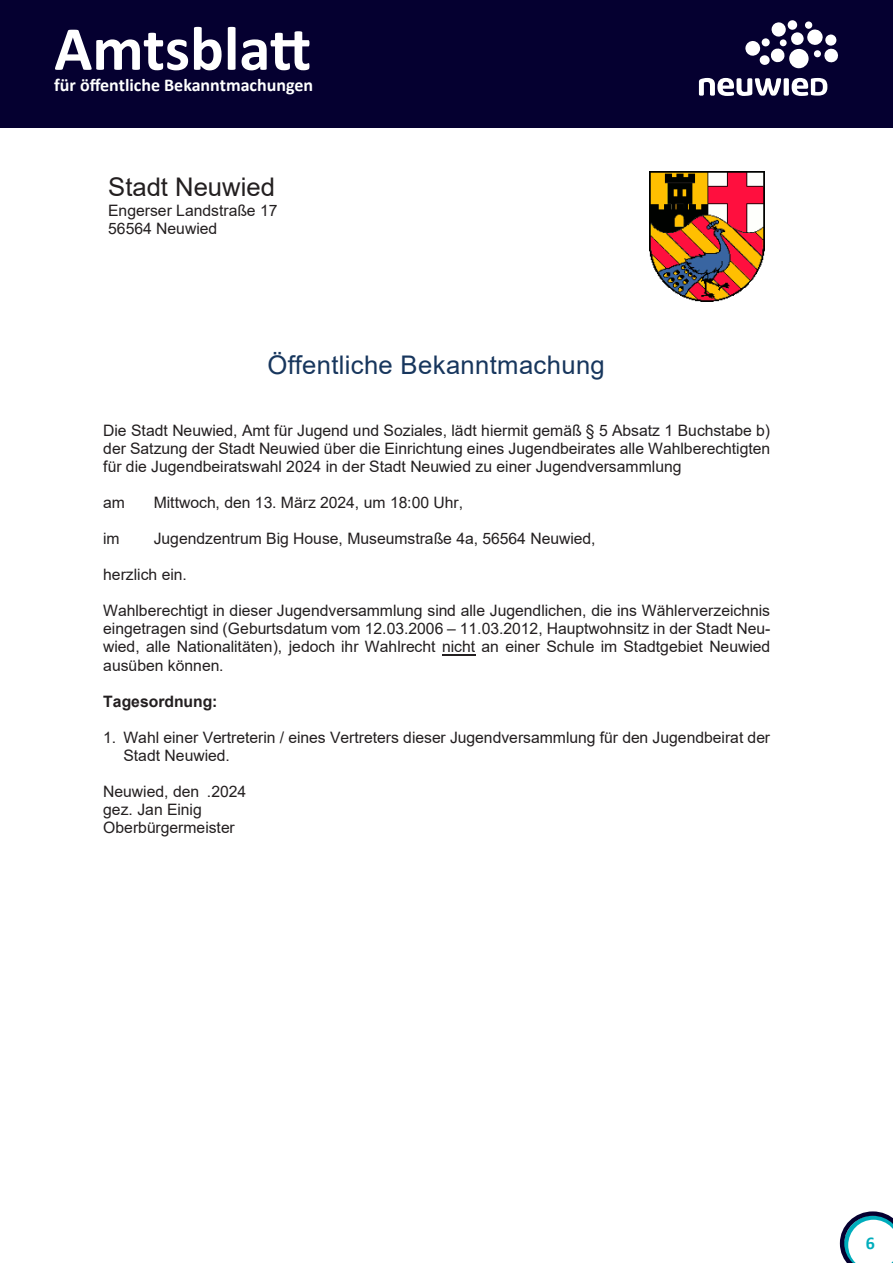
<style>
.page{position:relative;width:893px;height:1263px;background:#fff}
.page>*{position:absolute;margin:0;border:0;box-sizing:border-box;transform-origin:0 0}
.t1{font:700 63px "Calibri";color:#fff}
.t2{font:25.65px "Arial";letter-spacing:.01em;color:#17365d}
.t3{font:25.65px "Arial";color:#231f20}
.t4{font:700 18px "Calibri";color:#fff}
.t5{font:700 18px "Calibri";color:#00adbc}
.t6{font:15.75px/18px "Arial";color:#231f20}
.t7{font:700 15.75px "Arial";color:#231f20}
</style>
<div class="page">
<svg style="left:840px;top:1211px;width:53px;height:52px"></svg>
<div style="left:0;top:0;width:893px;height:128px;background:#050030"></div>
<svg style="left:745px;top:22px;width:93px;height:47px"></svg>
<div style="left:787px;top:20px;width:10px;height:10px;background:#fff;border-radius:50%"></div>
<svg style="left:699px;top:78px;width:128px;height:18px"></svg>
<hr style="left:442px;top:654px;width:33px;height:1px;background:#231f20">
<img style="left:650px;top:172px;width:114px;height:130px">
<h1 class="t1" style="left:54px;top:4px;width:258px">Amtsblatt</h1>
<p class="t4" style="left:54px;top:73px;width:260px">für öffentliche Bekanntmachungen</p>
<p class="t3" style="left:108px;top:169px;width:168px">Stadt Neuwied</p>
<p class="t6" style="left:108px;top:201px;width:171px">Engerser Landstraße 17<br>56564 Neuwied</p>
<p class="t2" style="left:267px;top:347px;width:339px">Öffentliche Bekanntmachung</p>
<p class="t6" style="left:103px;top:421px;width:669px;text-align:justify">Die Stadt Neuwied, Amt für Jugend und Soziales, lädt hiermit gemäß § 5 Absatz 1 Buchstabe b) der Satzung der Stadt Neuwied über die Einrichtung eines Jugendbeirates alle Wahlberechtigten für die Jugendbeiratswahl 2024 in der Stadt Neuwied zu einer Jugendversammlung</p>
<p class="t6" style="left:103px;top:493px;width:23px">am</p>
<p class="t6" style="left:154px;top:493px;width:311px">Mittwoch, den 13. März 2024, um 18:00 Uhr,</p>
<p class="t6" style="left:103px;top:530px;width:18px">im</p>
<p class="t6" style="left:154px;top:530px;width:443px">Jugendzentrum Big House, Museumstraße 4a, 56564 Neuwied,</p>
<p class="t6" style="left:103px;top:566px;width:85px">herzlich ein.</p>
<p class="t6" style="left:103px;top:602px;width:669px;text-align:justify">Wahlberechtigt in dieser Jugendversammlung sind alle Jugendlichen, die ins Wählerverzeichnis eingetragen sind (Geburtsdatum vom 12.03.2006 – 11.03.2012, Hauptwohnsitz in der Stadt Neu&shy;wied, alle Nationalitäten), jedoch ihr Wahlrecht nicht an einer Schule im Stadtgebiet Neuwied ausüben können.</p>
<p class="t7" style="left:103px;top:690px;width:116px">Tagesordnung:</p>
<p class="t6" style="left:123px;top:728px;width:648px;text-indent:-20px">1. Wahl einer Vertreterin / eines Vertreters dieser Jugendversammlung für den Jugendbeirat der<br>Stadt Neuwied.</p>
<p class="t6" style="left:103px;top:782px;width:145px">Neuwied, den .2024 gez. Jan Einig<br>Oberbürgermeister</p>
<p class="t5" style="left:866px;top:1230px;width:11px">6</p>
</div>
